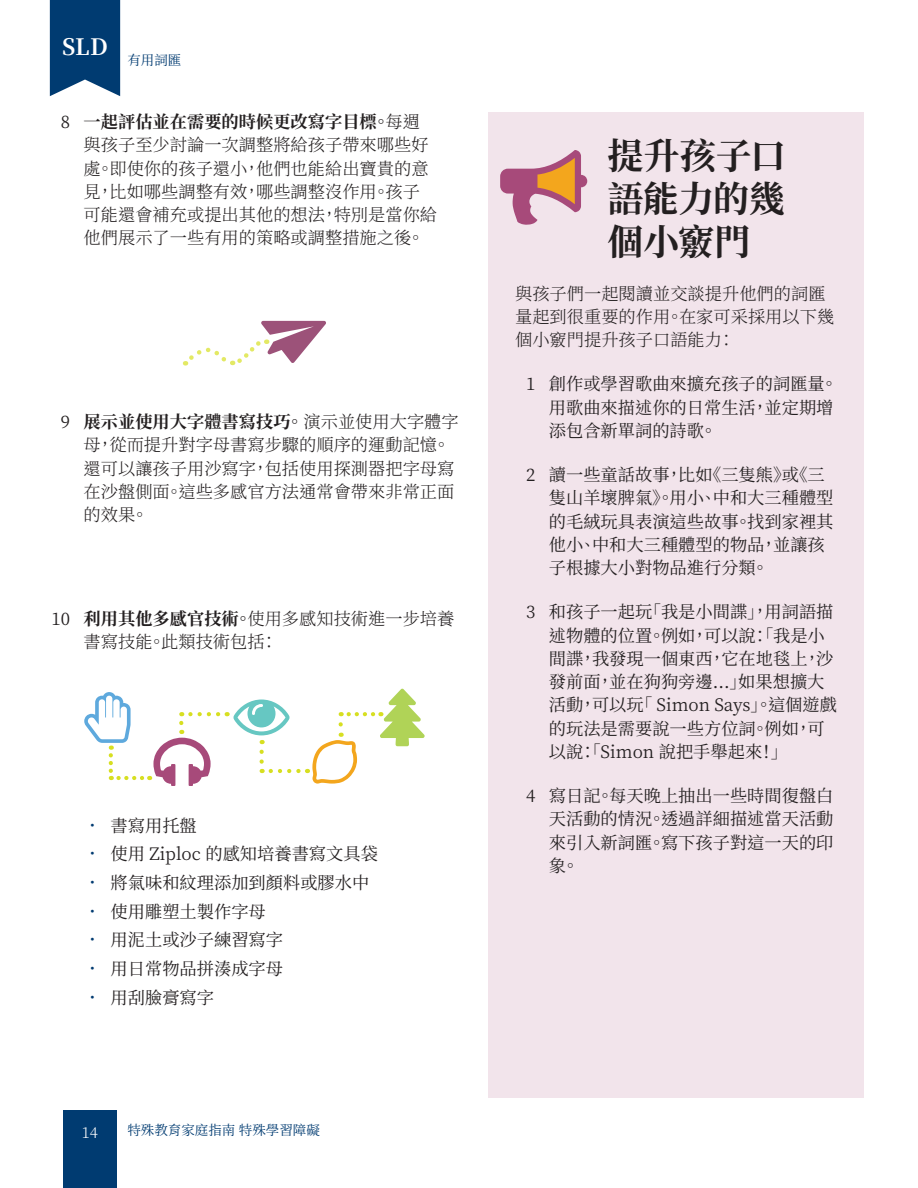
<style>
.page{position:relative;width:918px;height:1188px;background:#fff}
.page>*{position:absolute;margin:0;border:0;box-sizing:border-box;transform-origin:0 0}
.t1{font:700 36px/43.2px "Source Han Serif TC";letter-spacing:-.01em;color:#231f20;text-align:justify}
.t2{font:700 22.5px "Source Han Serif TC";color:#fff}
.t3{font:17.25px/23.2px "Source Han Serif TC";color:#231f20}
.main{font:300 17.25px/23.2px "Source Han Serif TC";color:#231f20}
.t4{font:300 15px "Source Han Serif TC";color:#fff}
.t5{font:13.5px "Source Han Serif TC";color:#003b71}
.s1{font-weight:400}
.s2{font-weight:700}
.s3{font-weight:700;font-size:18px;color:#003b71}
</style>
<div class="page">
<div style="left:488px;top:113px;width:376px;height:985px;background:#f2e4eb"></div>
<svg style="left:182px;top:321px;width:144px;height:45px"></svg>
<svg style="left:84px;top:689px;width:341px;height:97px"></svg>
<svg style="left:500px;top:150px;width:87px;height:75px"></svg>
<div style="left:63px;top:1111px;width:54px;height:77px;background:#003b71"></div>
<svg style="left:50px;top:0;width:70px;height:96px;background:#154b7d"></svg>
<h2 class="t2" style="left:62px;top:34px;width:47px">SLD</h2>
<p class="t5" style="left:127px;top:52px;width:55px">有用詞匯</p>
<p class="main" style="left:84px;top:111px;width:355px;text-indent:-23px"><span class="s1">8</span> <span class="s2">一起評估並在需要的時候更改寫字目標。</span>每週與孩子至少討論一次調整將給孩子帶來哪些好處。即使你的孩子還小，他們也能給出寶貴的意見，比如哪些調整有效，哪些調整沒作用。孩子可能還會補充或提出其他的想法，特別是當你給他們展示了一些有用的策略或調整措施之後。</p>
<p class="main" style="left:84px;top:411px;width:377px;text-indent:-23px"><span class="s1">9</span> <span class="s2">展示並使用大字體書寫技巧。</span> 演示並使用大字體字母，從而提升對字母書寫步驟的順序的運動記憶。還可以讓孩子用沙寫字，包括使用探測器把字母寫在沙盤側面。這些多感官方法通常會帶來非常正面的效果。</p>
<p class="main" style="left:84px;top:607px;width:372px;text-indent:-32px"><span class="s1">10</span> <span class="s2">利用其他多感官技術。</span>使用多感知技術進一步培養書寫技能。此類技術包括：</p>
<p class="t3" style="left:84px;top:814px;width:115px"><span class="s3">•</span> 書寫用托盤</p>
<p class="t3" style="left:84px;top:843px;width:296px"><span class="s3">•</span> 使用 Ziploc 的感知培養書寫文具袋</p>
<p class="t3" style="left:84px;top:871px;width:287px"><span class="s3">•</span> 將氣味和紋理添加到顏料或膠水中</p>
<p class="t3" style="left:84px;top:900px;width:184px"><span class="s3">•</span> 使用雕塑土製作字母</p>
<p class="t3" style="left:84px;top:929px;width:201px"><span class="s3">•</span> 用泥土或沙子練習寫字</p>
<p class="t3" style="left:84px;top:957px;width:201px"><span class="s3">•</span> 用日常物品拼湊成字母</p>
<p class="t3" style="left:84px;top:986px;width:132px"><span class="s3">•</span> 用刮臉膏寫字</p>
<p class="t4" style="left:82px;top:1124px;width:18px">14</p>
<p class="t5" style="left:127px;top:1123px;width:194px">特殊教育家庭指南 特殊學習障礙</p>
<p class="t1" style="left:608px;top:135px;width:180px">提升孩子口語能力的幾個小竅門</p>
<p class="main" style="left:515px;top:282px;width:321px">與孩子們一起閱讀並交談提升他們的詞匯量起到很重要的作用。在家可采採用以下幾個小竅門提升孩子口語能力：</p>
<p class="t3" style="left:549px;top:373px;width:290px;text-indent:-23px">1 創作或學習歌曲來擴充孩子的詞匯量。用歌曲來描述你的日常生活，並定期增添包含新單詞的詩歌。</p>
<p class="t3" style="left:549px;top:464px;width:286px;text-indent:-23px">2 讀一些童話故事，比如《三隻熊》或《三隻山羊壞脾氣》。用小、中和大三種體型的毛絨玩具表演這些故事。找到家裡其他小、中和大三種體型的物品，並讓孩子根據大小對物品進行分類。</p>
<p class="t3" style="left:549px;top:601px;width:290px;text-indent:-23px">3 和孩子一起玩「我是小間諜」，用詞語描述物體的位置。例如，可以說：「我是小間諜，我發現一個東西，它在地毯上，沙發前面，並在狗狗旁邊...」如果想擴大活動，可以玩「 Simon Says」。這個遊戲的玩法是需要說一些方位詞。例如，可以說：「Simon 說把手舉起來！」</p>
<p class="t3" style="left:549px;top:785px;width:286px;text-align:justify;text-indent:-23px">4 寫日記。每天晚上抽出一些時間復盤白天活動的情況。透過詳細描述當天活動來引入新詞匯。寫下孩子對這一天的印象。</p>
</div>
